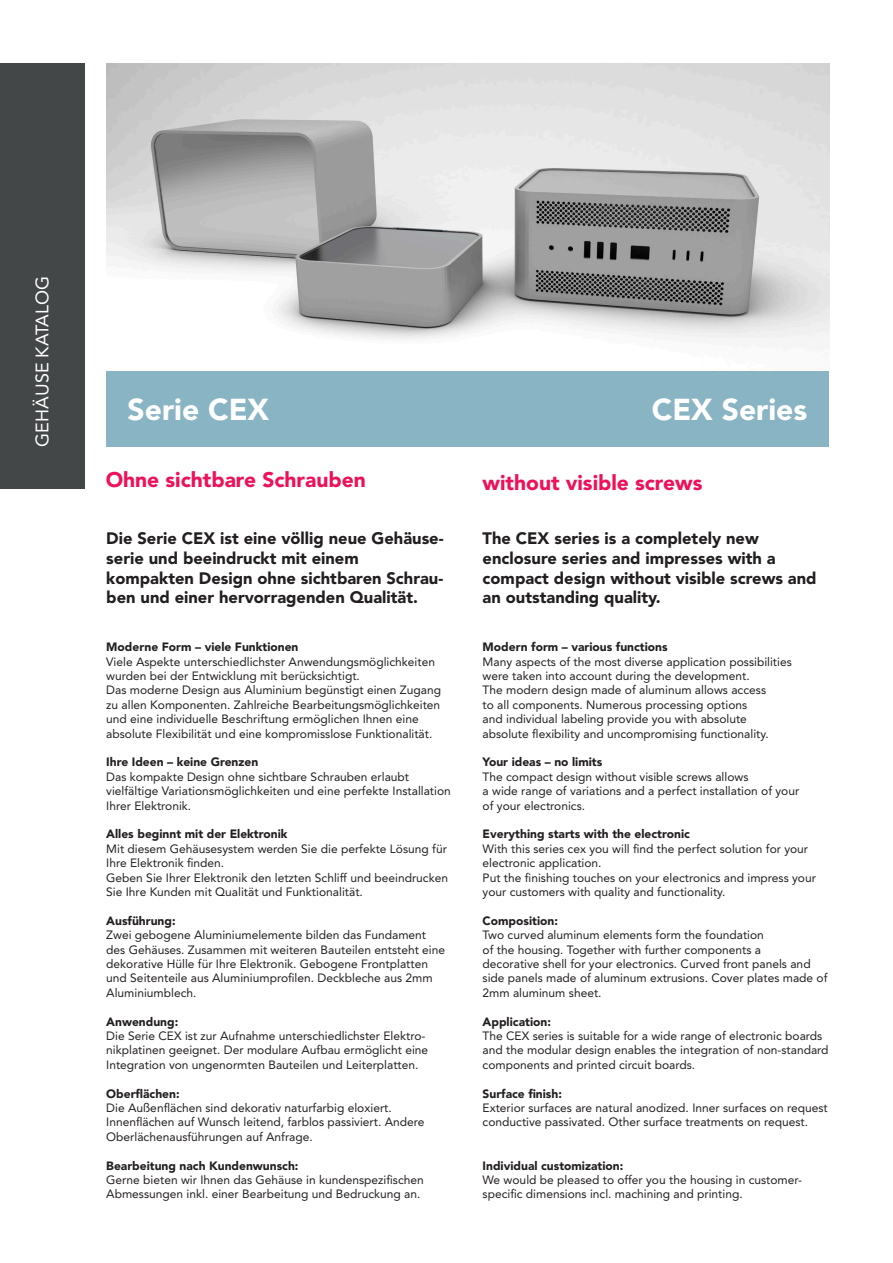
<style>
.page{position:relative;width:893px;height:1263px;background:#fff}
.page>*{position:absolute;margin:0;border:0;box-sizing:border-box;transform-origin:0 0}
.t1{font:900 30px "Avenir LT Std";color:#fff}
.t2{font:900 21px "Avenir LT Std";color:#ee1059}
.t3{font:18px "Avenir LT Std";color:#fff}
.t4{font:900 16.5px/19.8px "Avenir LT Std";color:#231f20}
.t5{font:12px/14.4px "Avenir LT Std";color:#231f20}
.t6{font:900 12px "Avenir LT Std";color:#231f20}
</style>
<div class="page">
<div style="left:0;top:64px;width:85px;height:425px;background:#444747"></div>
<div style="left:106px;top:370px;width:723px;height:77px;background:#89b4c3"></div>
<img style="left:106px;top:64px;width:723px;height:276px">
<h3 class="t3" style="left:32px;top:446px;width:172px;rotate:-90deg">GEHÄUSE KATALOG</h3>
<h1 class="t1" style="left:128px;top:391px;width:143px">Serie CEX</h1>
<h1 class="t1" style="left:652px;top:391px;width:157px">CEX Series</h1>
<h2 class="t2" style="left:106px;top:467px;width:262px">Ohne sichtbare Schrauben</h2>
<h2 class="t2" style="left:483px;top:469px;width:221px">without visible screws</h2>
<h3 class="t4" style="left:106px;top:528px;width:339px">Die Serie CEX ist eine völlig neue Gehäuse&shy;serie und beeindruckt mit einem kompakten Design ohne sichtbaren Schrau&shy;ben und einer hervorragenden Qualität.</h3>
<h3 class="t4" style="left:483px;top:528px;width:335px">The CEX series is a completely new enclosure series and impresses with a compact design without visible screws and an outstanding quality.</h3>
<p class="t6" style="left:106px;top:640px;width:194px">Moderne Form – viele Funktionen</p>
<p class="t5" style="left:106px;top:654px;width:336px">Viele Aspekte unterschiedlichster Anwendungsmöglichkeiten wurden bei der Entwicklung mit berücksichtigt.<br>Das moderne Design aus Aluminium begünstigt einen Zugang zu allen Komponenten. Zahlreiche Bearbeitungsmöglichkeiten und eine individuelle Beschriftung ermöglichen Ihnen eine absolute Flexibilität und eine kompromisslose Funktionalität.</p>
<p class="t6" style="left:106px;top:755px;width:153px">Ihre Ideen – keine Grenzen</p>
<p class="t5" style="left:106px;top:769px;width:346px">Das kompakte Design ohne sichtbare Schrauben erlaubt vielfältige Variationsmöglichkeiten und eine perfekte Installation<br>Ihrer Elektronik.</p>
<p class="t6" style="left:106px;top:827px;width:183px">Alles beginnt mit der Elektronik</p>
<p class="t5" style="left:106px;top:841px;width:343px">Mit diesem Gehäusesystem werden Sie die perfekte Lösung für Ihre Elektronik finden.<br>Geben Sie Ihrer Elektronik den letzten Schliff und beeindrucken Sie Ihre Kunden mit Qualität und Funktionalität.</p>
<p class="t6" style="left:106px;top:913px;width:71px">Ausführung:</p>
<p class="t5" style="left:106px;top:928px;width:340px">Zwei gebogene Aluminiumelemente bilden das Fundament des Gehäuses. Zusammen mit weiteren Bauteilen entsteht eine dekorative Hülle für Ihre Elektronik. Gebogene Frontplatten und Seitenteile aus Aluminiumprofilen. Deckbleche aus 2mm Aluminiumblech.</p>
<p class="t6" style="left:106px;top:1014px;width:73px">Anwendung:</p>
<p class="t5" style="left:106px;top:1029px;width:323px">Die Serie CEX ist zur Aufnahme unterschiedlichster Elektro&shy;nikplatinen geeignet. Der modulare Aufbau ermöglicht eine<br>Integration von ungenormten Bauteilen und Leiterplatten.</p>
<p class="t6" style="left:106px;top:1086px;width:75px">Oberflächen:</p>
<p class="t5" style="left:106px;top:1101px;width:320px">Die Außenflächen sind dekorativ naturfarbig eloxiert.<br>Innenflächen auf Wunsch leitend, farblos passiviert. Andere<br>Oberlächenausführungen auf Anfrage.</p>
<p class="t6" style="left:106px;top:1158px;width:194px">Bearbeitung nach Kundenwunsch:</p>
<p class="t5" style="left:106px;top:1173px;width:319px">Gerne bieten wir Ihnen das Gehäuse in kundenspezifischen<br>Abmessungen inkl. einer Bearbeitung und Bedruckung an.</p>
<p class="t6" style="left:483px;top:640px;width:187px">Modern form – various functions</p>
<p class="t5" style="left:483px;top:654px;width:311px">Many aspects of the most diverse application possibilities were taken into account during the development.<br>The modern design made of aluminum allows access<br>to all components. Numerous processing options<br>and individual labeling provide you with absolute absolute flexibility and uncompromising functionality.</p>
<p class="t6" style="left:483px;top:755px;width:121px">Your ideas – no limits</p>
<p class="t5" style="left:483px;top:769px;width:318px">The compact design without visible screws allows<br>a wide range of variations and a perfect installation of your of your electronics.</p>
<p class="t6" style="left:483px;top:827px;width:209px">Everything starts with the electronic</p>
<p class="t5" style="left:483px;top:841px;width:335px">With this series cex you will find the perfect solution for your electronic application.<br>Put the finishing touches on your electronics and impress your your customers with quality and functionality.</p>
<p class="t6" style="left:483px;top:913px;width:77px">Composition:</p>
<p class="t5" style="left:483px;top:928px;width:346px">Two curved aluminum elements form the foundation<br>of the housing. Together with further components a<br>decorative shell for your electronics. Curved front panels and side panels made of aluminum extrusions. Cover plates made of 2mm aluminum sheet.</p>
<p class="t6" style="left:483px;top:1014px;width:70px">Application:</p>
<p class="t5" style="left:483px;top:1029px;width:347px">The CEX series is suitable for a wide range of electronic boards and the modular design enables the integration of non-standard components and printed circuit boards.</p>
<p class="t6" style="left:483px;top:1086px;width:81px">Surface finish:</p>
<p class="t5" style="left:483px;top:1101px;width:347px">Exterior surfaces are natural anodized. Inner surfaces on request conductive passivated. Other surface treatments on request.</p>
<p class="t6" style="left:483px;top:1158px;width:142px">Individual customization:</p>
<p class="t5" style="left:483px;top:1173px;width:321px">We would be pleased to offer you the housing in customer&shy;specific dimensions incl. machining and printing.</p>
</div>
